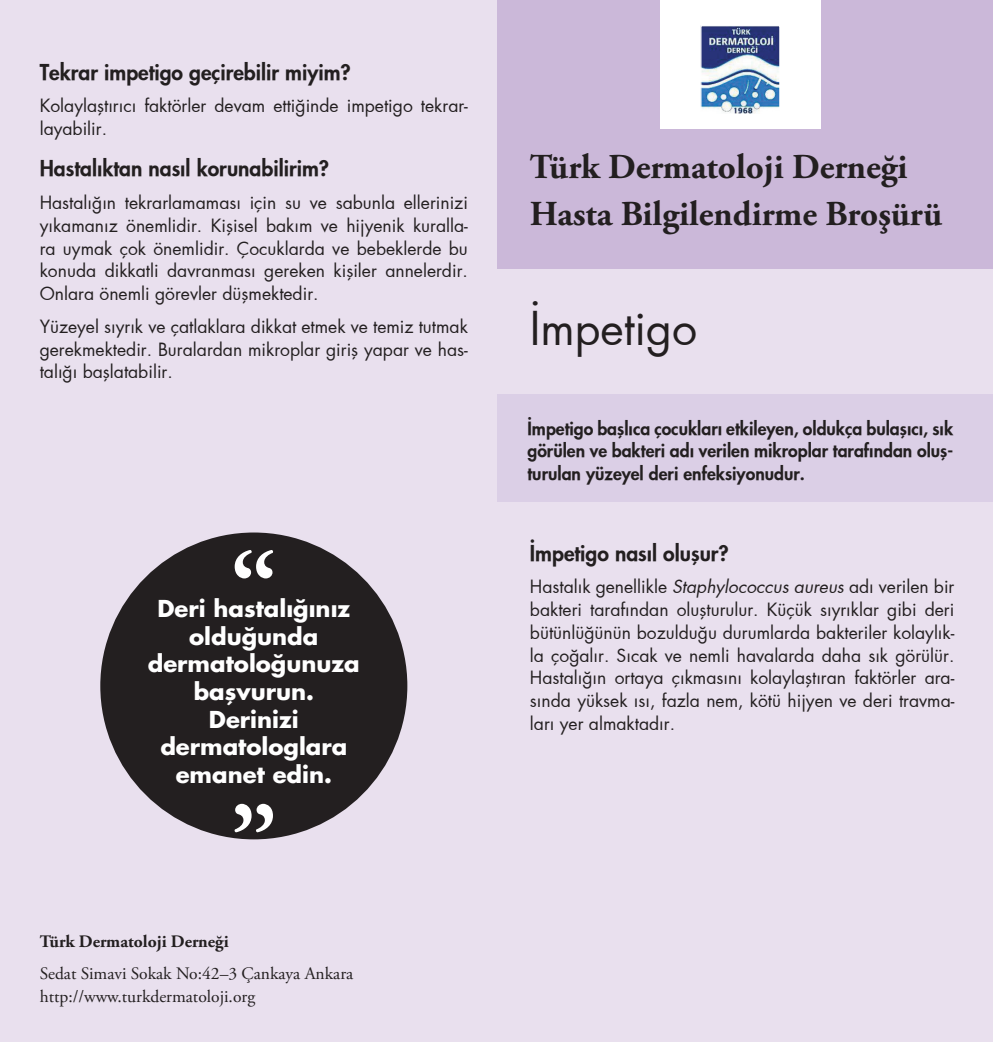
<style>
.page{position:relative;width:993px;height:1042px;background:#fff}
.page>*{position:absolute;margin:0;border:0;box-sizing:border-box;transform-origin:0 0}
.t1{font:700 97.65px "Adobe Garamond Pro";color:#fff}
.t2{font:44.62px "Futura X Book";color:#231f20}
.t3{font:700 35px/46.7px "Adobe Garamond Pro";color:#231f20}
.t4{font:22.75px/27.7px "Futura X Bold";color:#fff;text-align:center}
.t5{font:21px "Futura X Heavy";color:#231f20}
.t6{font:17.5px/22.8px "Futura X Book";color:#231f20;text-align:justify}
.t7{font:17.5px/22.8px "Futura X Heavy";color:#231f20;text-align:justify}
.t8{font:17.5px/22.8px "Adobe Garamond Pro";color:#231f20}
.t9{font:700 17.5px "Adobe Garamond Pro";color:#231f20}
.s1{font-style:italic}
</style>
<div class="page">
<div style="left:0;top:0;width:992px;height:1042px;background:#e9e0ee"></div>
<div style="left:497px;top:394px;width:495px;height:108px;background:#dbcfe6"></div>
<div style="left:497px;top:0;width:495px;height:269px;background:#cbb8d9"></div>
<div style="left:659px;top:0;width:161px;height:129px;background:#fff"></div>
<img style="left:702px;top:27px;width:76px;height:86px">
<div style="left:700px;top:25px;width:80px;height:90px;border:1px solid #fff"></div>
<div style="left:100px;top:532px;width:307px;height:307px;background:#231f20;border-radius:50%"></div>
<p class="t5" style="left:40px;top:58px;width:312px">Tekrar impetigo geçirebilir miyim?</p>
<p class="t6" style="left:40px;top:94px;width:429px">Kolaylaştırıcı faktörler devam ettiğinde impetigo tekrar&shy;layabilir.</p>
<p class="t5" style="left:40px;top:155px;width:291px">Hastalıktan nasıl korunabilirim?</p>
<p class="t6" style="left:40px;top:191px;width:429px">Hastalığın tekrarlamaması için su ve sabunla ellerinizi yıkamanız önemlidir. Kişisel bakım ve hijyenik kuralla&shy;ra uymak çok önemlidir. Çocuklarda ve bebeklerde bu konuda dikkatli davranması gereken kişiler annelerdir.<br>Onlara önemli görevler düşmektedir.</p>
<p class="t6" style="left:40px;top:315px;width:429px">Yüzeyel sıyrık ve çatlaklara dikkat etmek ve temiz tutmak gerekmektedir. Buralardan mikroplar giriş yapar ve has&shy;talığı başlatabilir.</p>
<h1 class="t1" style="left:231px;top:531px;width:48px">“</h1>
<h3 class="t4" style="left:148px;top:594px;width:213px">Deri hastalığınız olduğunda dermatoloğunuza başvurun.<br>Derinizi dermatologlara emanet edin.</h3>
<h1 class="t1" style="left:277px;top:851px;width:48px;rotate:-180deg">“</h1>
<p class="t9" style="left:40px;top:931px;width:190px">Türk Dermatoloji Derneği</p>
<p class="t8" style="left:40px;top:963px;width:315px">Sedat Simavi Sokak No:42–3 Çankaya Ankara http://www.turkdermatoloji.org</p>
<h3 class="t3" style="left:529px;top:145px;width:414px">Türk Dermatoloji Derneği<br>Hasta Bilgilendirme Broşürü</h3>
<h2 class="t2" style="left:529px;top:298px;width:169px">İmpetigo</h2>
<p class="t7" style="left:527px;top:416px;width:427px">İmpetigo başlıca çocukları etkileyen, oldukça bulaşıcı, sık görülen ve bakteri adı verilen mikroplar tarafından oluş&shy;turulan yüzeyel deri enfeksiyonudur.</p>
<p class="t5" style="left:529px;top:539px;width:200px">İmpetigo nasıl oluşur?</p>
<p class="t6" style="left:529px;top:575px;width:426px">Hastalık genellikle <span class="s1">Staphylococcus aureus</span> adı verilen bir bakteri tarafından oluşturulur. Küçük sıyrıklar gibi deri bütünlüğünün bozulduğu durumlarda bakteriler kolaylık&shy;la çoğalır. Sıcak ve nemli havalarda daha sık görülür.<br>Hastalığın ortaya çıkmasını kolaylaştıran faktörler ara&shy;sında yüksek ısı, fazla nem, kötü hijyen ve deri travma&shy;ları yer almaktadır.</p>
</div>
